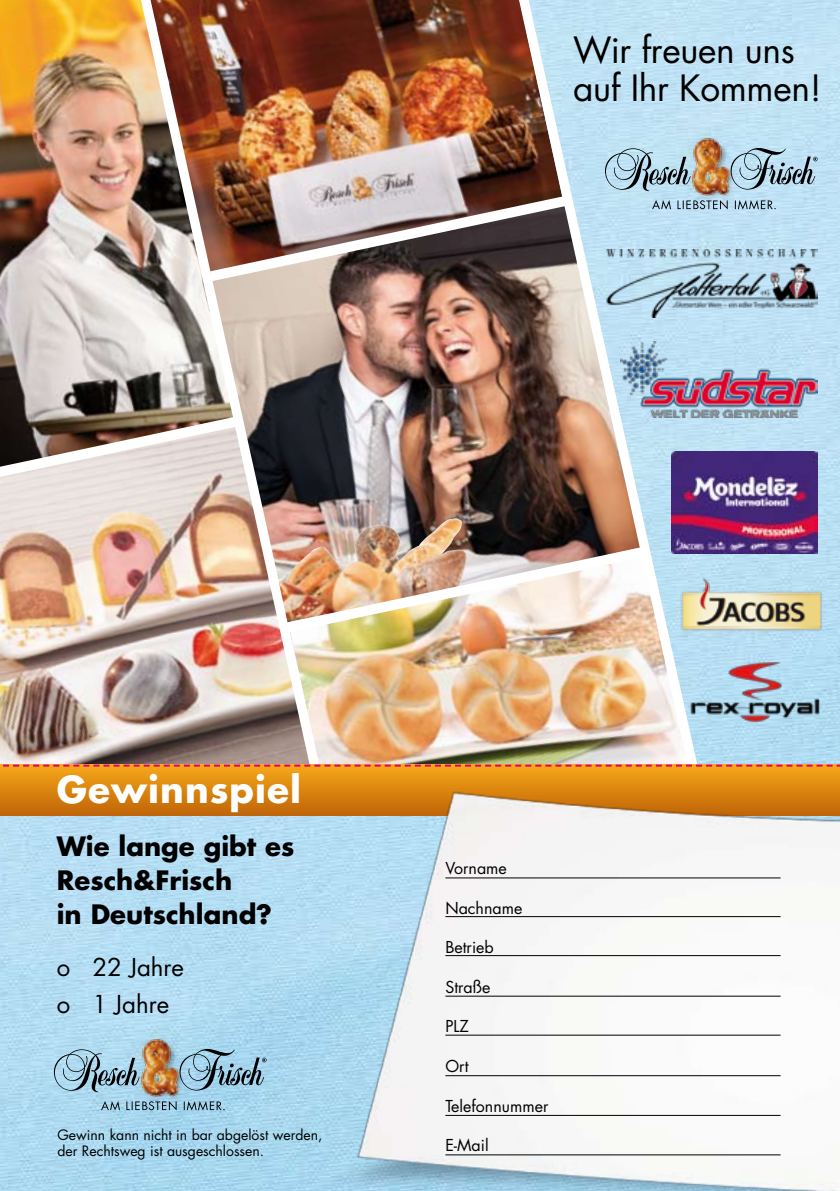
<style>
.page{position:relative;width:840px;height:1191px;background:#fff}
.page>*{position:absolute;margin:0;border:0;box-sizing:border-box;transform-origin:0 0}
.t1{font:700 36px "Futura";letter-spacing:.03em;color:#fff}
.t2{font:35.2px/37.8px "Futura";letter-spacing:-.01em;color:#000}
.t3{font:700 26px/34px "Futura";color:#000}
.t4{font:24px/36px "Futura";color:#000}
.t5{font:16px "Futura";color:#000}
.t6{font:14px/16px "Futura";color:#000}
</style>
<div class="page">
<img style="left:0;top:0;width:839px;height:1191px">
<img style="left:361px;top:0;width:131px;height:189px">
<img style="left:361px;top:288px;width:131px;height:252px">
<img style="left:361px;top:639px;width:131px;height:116px">
<img style="left:0;top:0;width:125px;height:409px">
<img style="left:0;top:500px;width:125px;height:264px">
<img style="left:125px;top:0;width:236px;height:764px">
<img style="left:492px;top:0;width:236px;height:755px">
<img style="left:279px;top:516px;width:188px;height:24px">
<img style="left:199px;top:189px;width:377px;height:99px">
<img style="left:276px;top:540px;width:377px;height:99px">
<svg style="left:0;top:409px;width:250px;height:91px"></svg>
<svg style="left:186px;top:1048px;width:80px;height:42px"></svg>
<svg style="left:54px;top:1049px;width:80px;height:43px"></svg>
<img style="left:134px;top:1028px;width:51px;height:73px">
<svg style="left:101px;top:1101px;width:123px;height:9px"></svg>
<div style="left:0;top:764px;width:839px;height:51px;background:linear-gradient(to bottom,#f69f1f,#c16a04)"></div>
<img style="left:295px;top:755px;width:544px;height:436px">
<hr style="left:445px;top:877px;width:335px;height:1px;background:#000">
<hr style="left:445px;top:916px;width:335px;height:1px;background:#000">
<hr style="left:445px;top:955px;width:335px;height:1px;background:#000">
<hr style="left:445px;top:995px;width:335px;height:1px;background:#000">
<hr style="left:445px;top:1034px;width:335px;height:1px;background:#000">
<hr style="left:445px;top:1075px;width:335px;height:1px;background:#000">
<hr style="left:445px;top:1115px;width:335px;height:1px;background:#000">
<hr style="left:445px;top:1154px;width:335px;height:1px;background:#000">
<svg style="left:737px;top:148px;width:80px;height:42px"></svg>
<svg style="left:604px;top:148px;width:80px;height:43px"></svg>
<img style="left:684px;top:127px;width:52px;height:73px">
<svg style="left:651px;top:200px;width:124px;height:9px"></svg>
<img style="left:651px;top:574px;width:188px;height:68px">
<img style="left:670px;top:451px;width:147px;height:102px">
<img style="left:620px;top:341px;width:197px;height:77px">
<img style="left:605px;top:249px;width:212px;height:68px">
<img style="left:688px;top:658px;width:133px;height:64px">
<svg style="left:0;top:764px;width:839px;height:2px"></svg>
<h2 class="t2" style="left:573px;top:31px;width:250px">Wir freuen uns auf Ihr Kommen!</h2>
<h1 class="t1" style="left:57px;top:764px;width:246px">Gewinnspiel</h1>
<h3 class="t3" style="left:57px;top:829px;width:239px">Wie lange gibt es<br>Resch&amp;Frisch<br>in Deutschland?</h3>
<h3 class="t4" style="left:57px;top:949px;width:129px">o 22 Jahre o 1 Jahre</h3>
<p class="t6" style="left:57px;top:1126px;width:266px">Gewinn kann nicht in bar abgelöst werden, der Rechtsweg ist ausgeschlossen.</p>
<p class="t5" style="left:445px;top:857px;width:63px">Vorname</p>
<p class="t5" style="left:445px;top:896px;width:78px">Nachname</p>
<p class="t5" style="left:445px;top:936px;width:50px">Betrieb</p>
<p class="t5" style="left:445px;top:976px;width:46px">Straße</p>
<p class="t5" style="left:445px;top:1015px;width:25px">PLZ</p>
<p class="t5" style="left:445px;top:1055px;width:25px">Ort</p>
<p class="t5" style="left:445px;top:1094px;width:104px">Telefonnummer</p>
<p class="t5" style="left:445px;top:1134px;width:45px">E-Mail</p>
</div>
